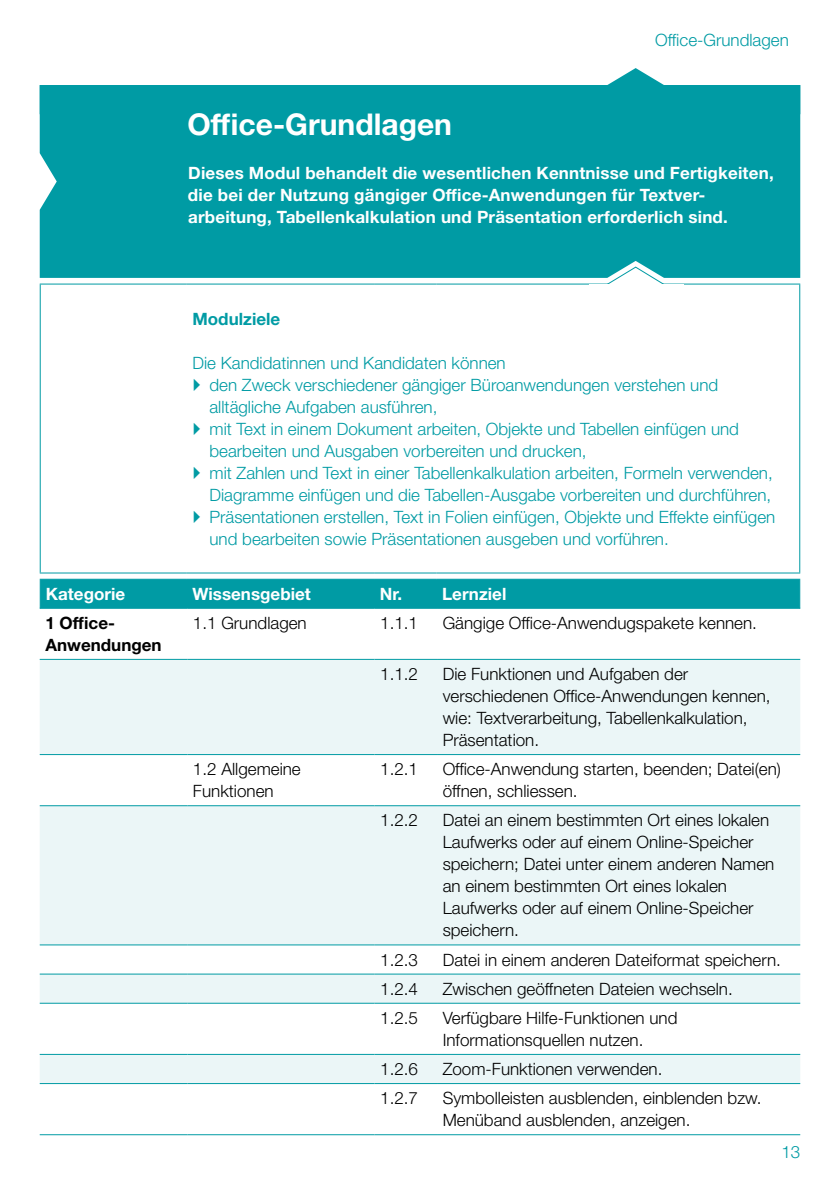
<style>
.page{position:relative;width:840px;height:1191px;background:#fff}
.page>*{position:absolute;margin:0;border:0;box-sizing:border-box;transform-origin:0 0}
.Kapitelanfang_Nr1{font:700 30px "Helvetica Neue LT Std";color:#fff}
.Fliesstext{font:300 17px/22px "Helvetica Neue LT Std";color:#000}
.Fliesstext-2{font:300 17px/22px "Helvetica Neue LT Std";color:#009ba4}
.Fliesstext-3{font:700 17px/22px "Helvetica Neue LT Std";letter-spacing:.01em;color:#fff}
.Kopfzeile{font:700 17px "Helvetica Neue LT Std";color:#fff}
.Fliesstext_bold{font:700 17px/22px "Helvetica Neue LT Std";color:#000}
.Fliesstext-4{font:700 17px "Helvetica Neue LT Std";color:#009ba4}
</style>
<div class="page">
<svg style="left:40px;top:660px;width:759px;height:423px;fill:#ebf6f7"></svg>
<hr style="left:40px;top:659px;width:147px;height:1px;background:#009ba4">
<hr style="left:187px;top:659px;width:187px;height:1px;background:#009ba4">
<hr style="left:374px;top:659px;width:63px;height:1px;background:#009ba4">
<hr style="left:437px;top:659px;width:362px;height:1px;background:#009ba4">
<hr style="left:40px;top:754px;width:147px;height:1px;background:#009ba4">
<hr style="left:187px;top:754px;width:187px;height:1px;background:#009ba4">
<hr style="left:374px;top:754px;width:63px;height:1px;background:#009ba4">
<hr style="left:437px;top:754px;width:362px;height:1px;background:#009ba4">
<hr style="left:40px;top:805px;width:147px;height:1px;background:#009ba4">
<hr style="left:187px;top:805px;width:187px;height:1px;background:#009ba4">
<hr style="left:374px;top:805px;width:63px;height:1px;background:#009ba4">
<hr style="left:437px;top:805px;width:362px;height:1px;background:#009ba4">
<hr style="left:40px;top:944px;width:147px;height:1px;background:#009ba4">
<hr style="left:187px;top:944px;width:187px;height:1px;background:#009ba4">
<hr style="left:374px;top:944px;width:63px;height:1px;background:#009ba4">
<hr style="left:437px;top:944px;width:362px;height:1px;background:#009ba4">
<hr style="left:40px;top:973px;width:147px;height:1px;background:#009ba4">
<hr style="left:187px;top:973px;width:187px;height:1px;background:#009ba4">
<hr style="left:374px;top:973px;width:63px;height:1px;background:#009ba4">
<hr style="left:437px;top:973px;width:362px;height:1px;background:#009ba4">
<hr style="left:40px;top:1003px;width:147px;height:1px;background:#009ba4">
<hr style="left:187px;top:1003px;width:187px;height:1px;background:#009ba4">
<hr style="left:374px;top:1003px;width:63px;height:1px;background:#009ba4">
<hr style="left:437px;top:1003px;width:362px;height:1px;background:#009ba4">
<hr style="left:40px;top:1054px;width:147px;height:1px;background:#009ba4">
<hr style="left:187px;top:1054px;width:187px;height:1px;background:#009ba4">
<hr style="left:374px;top:1054px;width:63px;height:1px;background:#009ba4">
<hr style="left:437px;top:1054px;width:362px;height:1px;background:#009ba4">
<hr style="left:40px;top:1083px;width:147px;height:1px;background:#009ba4">
<hr style="left:187px;top:1083px;width:187px;height:1px;background:#009ba4">
<hr style="left:374px;top:1083px;width:63px;height:1px;background:#009ba4">
<hr style="left:437px;top:1083px;width:362px;height:1px;background:#009ba4">
<hr style="left:40px;top:1134px;width:147px;height:1px;background:#009ba4">
<hr style="left:187px;top:1134px;width:187px;height:1px;background:#009ba4">
<hr style="left:374px;top:1134px;width:63px;height:1px;background:#009ba4">
<hr style="left:437px;top:1134px;width:362px;height:1px;background:#009ba4">
<hr style="left:40px;top:608px;width:147px;height:1px;background:#009ba4">
<hr style="left:187px;top:608px;width:187px;height:1px;background:#009ba4">
<hr style="left:374px;top:608px;width:63px;height:1px;background:#009ba4">
<hr style="left:437px;top:608px;width:362px;height:1px;background:#009ba4">
<svg style="left:40px;top:68px;width:759px;height:210px;background:#15a3ab"></svg>
<hr style="left:40px;top:283px;width:147px;height:1px;background:#009ba4">
<hr style="left:187px;top:283px;width:187px;height:1px;background:#009ba4">
<hr style="left:374px;top:283px;width:62px;height:1px;background:#009ba4">
<hr style="left:436px;top:283px;width:363px;height:1px;background:#009ba4">
<hr style="left:40px;top:284px;width:1px;height:288px;background:#009ba4">
<hr style="left:798px;top:284px;width:1px;height:288px;background:#009ba4">
<hr style="left:40px;top:572px;width:147px;height:1px;background:#009ba4">
<hr style="left:187px;top:572px;width:187px;height:1px;background:#009ba4">
<hr style="left:374px;top:572px;width:62px;height:1px;background:#009ba4">
<hr style="left:436px;top:572px;width:363px;height:1px;background:#009ba4">
<div style="left:40px;top:579px;width:759px;height:29px;background:#009ba4"></div>
<svg style="left:589px;top:266px;width:88px;height:18px"></svg>
<p class="Fliesstext-2" style="left:655px;top:29px;width:135px">Office-Grundlagen</p>
<p class="Kapitelanfang_Nr1" style="left:187px;top:106px;width:266px">Office-Grundlagen</p>
<p class="Fliesstext-3" style="left:188px;top:161px;width:587px">Dieses Modul behandelt die wesentlichen Kenntnisse und Fertigkeiten, die bei der Nutzung gängiger Office-Anwendungen für Textver&shy;arbeitung, Tabellenkalkulation und Präsentation erforderlich sind.</p>
<p class="Fliesstext-4" style="left:192px;top:308px;width:89px">Modulziele</p>
<p class="Fliesstext-2" style="left:192px;top:351px;width:314px">Die Kandidatinnen und Kandidaten können</p>
<p class="Fliesstext-2" style="left:209px;top:373px;width:510px">den Zweck verschiedener gängiger Büroanwendungen verstehen und alltägliche Aufgaben ausführen,</p>
<p class="Fliesstext-2" style="left:209px;top:417px;width:530px">mit Text in einem Dokument arbeiten, Objekte und Tabellen einfügen und bearbeiten und Ausgaben vorbereiten und drucken,</p>
<p class="Fliesstext-2" style="left:209px;top:461px;width:564px">mit Zahlen und Text in einer Tabellenkalkulation arbeiten, Formeln verwenden,<br>Diagramme einfügen und die Tabellen-Ausgabe vorbereiten und durchführen,</p>
<p class="Fliesstext-2" style="left:209px;top:505px;width:567px">Präsentationen erstellen, Text in Folien einfügen, Objekte und Effekte einfügen und bearbeiten sowie Präsentationen ausgeben und vorführen.</p>
<p class="Kopfzeile" style="left:46px;top:583px;width:81px">Kategorie</p>
<p class="Kopfzeile" style="left:192px;top:583px;width:120px">Wissensgebiet</p>
<p class="Kopfzeile" style="left:379px;top:583px;width:24px">Nr.</p>
<p class="Kopfzeile" style="left:442px;top:583px;width:66px">Lernziel</p>
<p class="Fliesstext_bold" style="left:45px;top:611px;width:118px">1 Office-<br>Anwendungen</p>
<p class="Fliesstext" style="left:193px;top:611px;width:115px">1.1 Grundlagen</p>
<p class="Fliesstext" style="left:380px;top:611px;width:39px">1.1.1</p>
<p class="Fliesstext" style="left:442px;top:611px;width:315px">Gängige Office-Anwendugspakete kennen.</p>
<p class="Fliesstext" style="left:380px;top:662px;width:39px">1.1.2</p>
<p class="Fliesstext" style="left:442px;top:662px;width:329px">Die Funktionen und Aufgaben der verschiedenen Office-Anwendungen kennen, wie: Textverarbeitung, Tabellenkalkulation, Präsentation.</p>
<p class="Fliesstext" style="left:193px;top:758px;width:109px">1.2 Allgemeine<br>Funktionen</p>
<p class="Fliesstext" style="left:380px;top:758px;width:39px">1.2.1</p>
<p class="Fliesstext" style="left:442px;top:758px;width:339px">Office-Anwendung starten, beenden; Datei(en) öffnen, schliessen.</p>
<p class="Fliesstext" style="left:380px;top:809px;width:39px">1.2.2</p>
<p class="Fliesstext" style="left:442px;top:809px;width:333px">Datei an einem bestimmten Ort eines lokalen Laufwerks oder auf einem Online-Speicher speichern; Datei unter einem anderen Namen an einem bestimmten Ort eines lokalen Laufwerks oder auf einem Online-Speicher speichern.</p>
<p class="Fliesstext" style="left:380px;top:948px;width:39px">1.2.3</p>
<p class="Fliesstext" style="left:442px;top:948px;width:339px">Datei in einem anderen Dateiformat speichern.</p>
<p class="Fliesstext" style="left:380px;top:977px;width:39px">1.2.4</p>
<p class="Fliesstext" style="left:442px;top:977px;width:291px">Zwischen geöffneten Dateien wechseln.</p>
<p class="Fliesstext" style="left:380px;top:1006px;width:39px">1.2.5</p>
<p class="Fliesstext" style="left:442px;top:1006px;width:236px">Verfügbare Hilfe-Funktionen und<br>Informationsquellen nutzen.</p>
<p class="Fliesstext" style="left:380px;top:1057px;width:39px">1.2.6</p>
<p class="Fliesstext" style="left:442px;top:1057px;width:221px">Zoom-Funktionen verwenden.</p>
<p class="Fliesstext" style="left:380px;top:1086px;width:39px">1.2.7</p>
<p class="Fliesstext" style="left:442px;top:1086px;width:320px">Symbolleisten ausblenden, einblenden bzw.<br>Menüband ausblenden, anzeigen.</p>
<p class="Fliesstext-2" style="left:780px;top:1140px;width:20px">13</p>
</div>
